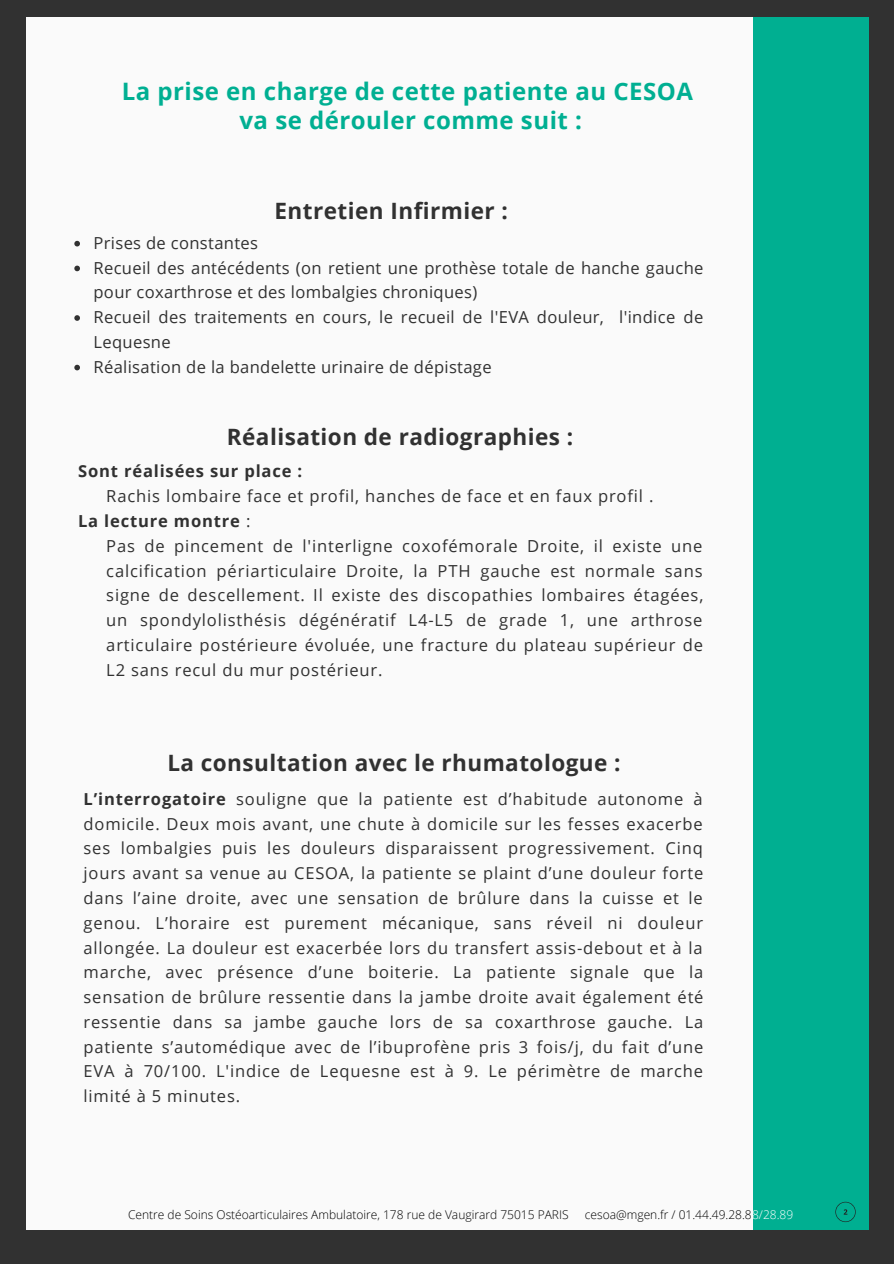
<style>
.page{position:relative;width:894px;height:1264px;background:#fff}
.page>*{position:absolute;margin:0;border:0;box-sizing:border-box;transform-origin:0 0}
.t1{font:700 24px "Open Sans";letter-spacing:.02em;color:#00af92}
.t2{font:700 22.5px "Open Sans";letter-spacing:.02em;color:#313131}
.t3{font:16.5px/24.8px "Open Sans";letter-spacing:.02em;color:#313131;text-align:justify}
.t4{font:16.5px "Open Sans";letter-spacing:.05em;color:#313131}
.t5{font:700 16.5px "Open Sans";letter-spacing:.05em;color:#313131}
.t6{font:300 12px "Open Sans";color:#000}
.s1{font-weight:400}
.s2{font-weight:700}
.s3{color:#fff}
</style>
<div class="page">
<div style="left:0;top:0;width:893px;height:1263px;background:#313131"></div>
<div style="left:26px;top:18px;width:842px;height:1211px;background:#fafafa"></div>
<div style="left:753px;top:18px;width:114px;height:1211px;background:#00af91"></div>
<svg style="left:835px;top:1201px;width:20px;height:20px"></svg>
<svg style="left:74px;top:241px;width:6px;height:5px"></svg>
<svg style="left:74px;top:265px;width:6px;height:6px"></svg>
<svg style="left:74px;top:315px;width:6px;height:6px"></svg>
<svg style="left:74px;top:365px;width:6px;height:5px"></svg>
<p class="t1" style="left:122px;top:74px;width:572px">La prise en charge de cette patiente au CESOA</p>
<p class="t1" style="left:239px;top:104px;width:344px">va se dérouler comme suit :</p>
<p class="t2" style="left:274px;top:195px;width:235px">Entretien Infirmier :</p>
<p class="t3" style="left:93px;top:230px;width:166px">Prises de constantes</p>
<p class="t3" style="left:93px;top:255px;width:611px">Recueil des antécédents (on retient une prothèse totale de hanche gauche pour coxarthrose et des lombalgies chroniques)</p>
<p class="t3" style="left:93px;top:304px;width:611px">Recueil des traitements en cours, le recueil de l'EVA douleur, l'indice de<br>Lequesne</p>
<p class="t3" style="left:93px;top:354px;width:399px">Réalisation de la bandelette urinaire de dépistage</p>
<p class="t2" style="left:227px;top:421px;width:348px">Réalisation de radiographies :</p>
<p class="t5" style="left:78px;top:460px;width:225px">Sont réalisées sur place :</p>
<p class="t4" style="left:106px;top:484px;width:548px">Rachis lombaire face et profil, hanches de face et en faux profil .</p>
<p class="t5" style="left:78px;top:509px;width:174px">La lecture montre <span class="s1">:</span></p>
<p class="t3" style="left:106px;top:533px;width:598px">Pas de pincement de l'interligne coxofémorale Droite, il existe une calcification périarticulaire Droite, la PTH gauche est normale sans signe de descellement. Il existe des discopathies lombaires étagées, un spondylolisthésis dégénératif L4-L5 de grade 1, une arthrose articulaire postérieure évoluée, une fracture du plateau supérieur de L2 sans recul du mur postérieur.</p>
<p class="t2" style="left:167px;top:747px;width:454px">La consultation avec le rhumatologue :</p>
<p class="t3" style="left:84px;top:786px;width:621px"><span class="s2">L’interrogatoire</span> souligne que la patiente est d’habitude autonome à domicile. Deux mois avant, une chute à domicile sur les fesses exacerbe ses lombalgies puis les douleurs disparaissent progressivement. Cinq jours avant sa venue au CESOA, la patiente se plaint d’une douleur forte dans l’aine droite, avec une sensation de brûlure dans la cuisse et le genou. L’horaire est purement mécanique, sans réveil ni douleur allongée. La douleur est exacerbée lors du transfert assis-debout et à la marche, avec présence d’une boiterie. La patiente signale que la sensation de brûlure ressentie dans la jambe droite avait également été ressentie dans sa jambe gauche lors de sa coxarthrose gauche. La patiente s’automédique avec de l’ibuprofène pris 3 fois/j, du fait d’une EVA à 70/100. L'indice de Lequesne est à 9. Le périmètre de marche limité à 5 minutes.</p>
<p class="t6" style="left:128px;top:1205px;width:442px">Centre de Soins Ostéoarticulaires Ambulatoire, 178 rue de Vaugirard 75015 PARIS</p>
<p class="t6" style="left:584px;top:1205px;width:210px">cesoa@mgen.fr / 01.44.49.28.8<span class="s3">8/28.89</span></p>
</div>
